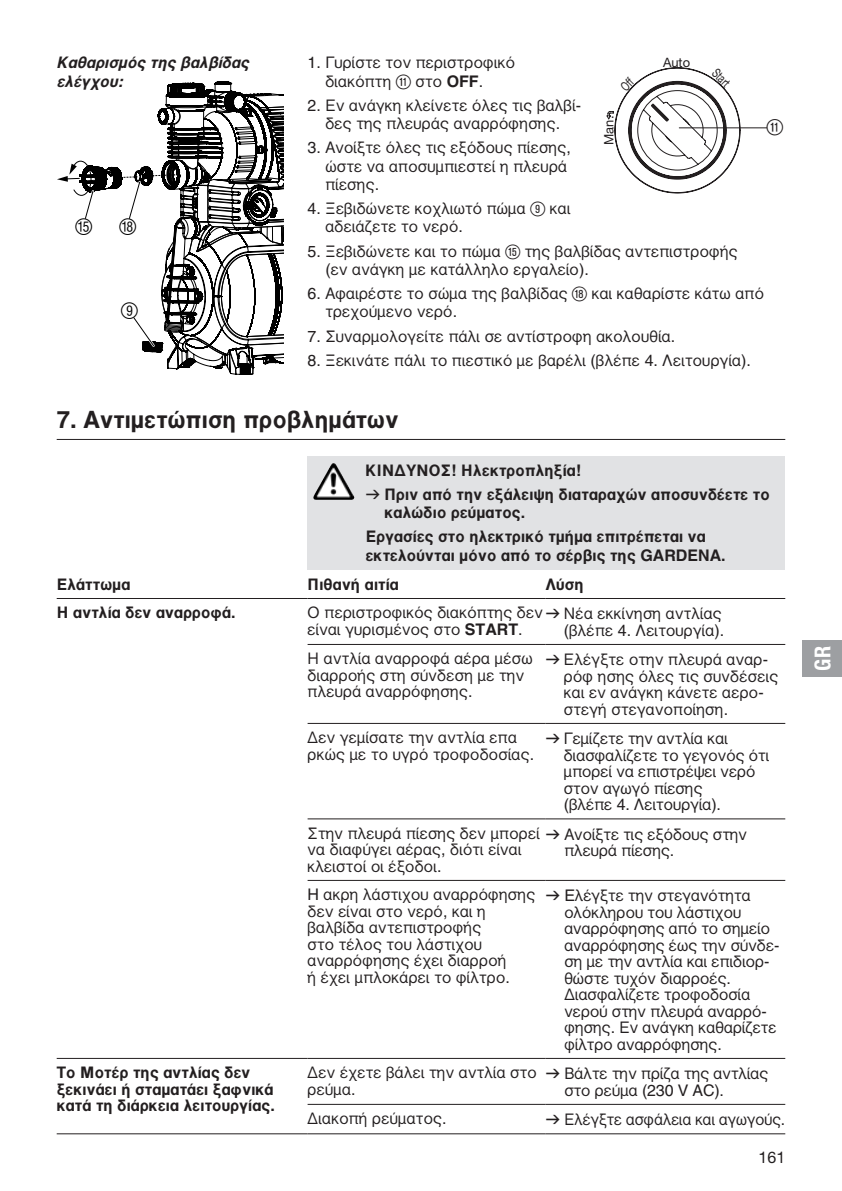
<style>
.page{position:relative;width:842px;height:1191px;background:#fff}
.page>*{position:absolute;margin:0;border:0;box-sizing:border-box;transform-origin:0 0}
.t1{font:24px "GARDENA Pro GRE Bold";color:#231f20}
.t2{font:22px "Ziffern";color:#000}
.t3{font:22px "GARDENA Pro Bo Cond";color:#fff}
.t4{font:22px "Ziffernim Kreisund Quadrat BQ";color:#231f20}
.t5{font:16px/16.4px "GARDENA Pro GRE Regular";color:#231f20}
.t6{font:16px/24px "GARDENA Pro GRE Bold";color:#231f20}
.t7{font:16px/18.4px "GARDENA Pro GRE Bo Ita";color:#231f20}
.t8{font:16px "GARDENA Pro";color:#231f20}
.t9{font:13px "GARDENA Pro";color:#231f20}
.t10{font:13px "GARDENA Pro";color:#231f20;scale:.71 1}
.s1{font-family:"Ziffernim Kreisund Quadrat BQ";font-size:20px}
.s2{font-family:"GARDENA Pro GRE Bold"}
.s3{font-family:"Formdruck"}
</style>
<div class="page">
<svg style="left:57px;top:81px;width:226px;height:294px"></svg>
<hr style="left:679px;top:127px;width:88px;height:1px;background:#231f20">
<div style="left:308px;top:456px;width:477px;height:113px;background:#e1e2e4"></div>
<hr style="left:57px;top:439px;width:728px;height:1px;background:#231f20">
<img style="left:315px;top:463px;width:18px;height:31px">
<hr style="left:308px;top:880px;width:238px;height:1px;background:#231f20">
<hr style="left:57px;top:1133px;width:251px;height:1px;background:#231f20">
<hr style="left:57px;top:598px;width:251px;height:1px;background:#231f20">
<hr style="left:308px;top:598px;width:238px;height:1px;background:#231f20">
<hr style="left:546px;top:598px;width:239px;height:1px;background:#231f20">
<hr style="left:308px;top:644px;width:238px;height:1px;background:#231f20">
<hr style="left:546px;top:644px;width:239px;height:1px;background:#231f20">
<hr style="left:308px;top:723px;width:238px;height:1px;background:#231f20">
<hr style="left:546px;top:723px;width:239px;height:1px;background:#231f20">
<hr style="left:57px;top:1058px;width:251px;height:1px;background:#231f20">
<hr style="left:308px;top:1058px;width:238px;height:1px;background:#231f20">
<hr style="left:546px;top:1058px;width:239px;height:1px;background:#231f20">
<hr style="left:308px;top:818px;width:238px;height:1px;background:#231f20">
<hr style="left:546px;top:818px;width:239px;height:1px;background:#231f20">
<hr style="left:546px;top:880px;width:239px;height:1px;background:#231f20">
<hr style="left:308px;top:1104px;width:238px;height:1px;background:#231f20">
<hr style="left:546px;top:1104px;width:239px;height:1px;background:#231f20">
<hr style="left:308px;top:1133px;width:238px;height:1px;background:#231f20">
<hr style="left:546px;top:1133px;width:239px;height:1px;background:#231f20">
<div style="left:802px;top:640px;width:40px;height:36px;background:#9d9fa2"></div>
<svg style="left:606px;top:67px;width:135px;height:126px"></svg>
<p class="t7" style="left:57px;top:53px;width:194px">Καθαρισμός της βαλβίδας ελέγχου:</p>
<h2 class="t2" style="left:76px;top:214px;width:63px">E H</h2>
<h2 class="t2" style="left:121px;top:299px;width:19px">9</h2>
<p class="t5" style="left:325px;top:53px;width:191px;line-height:18.4px;text-indent:-18px">1. Γυρίστε τον περιστροφικό διακόπτη <span class="s1">q</span> στο <span class="s2">OFF</span>.</p>
<p class="t5" style="left:308px;top:96px;width:275px;line-height:18.4px;text-align:center">2. Εν ανάγκη κλείνετε όλες τις βαλβί&shy;δες της πλευράς αναρρόφησης.</p>
<p class="t5" style="left:325px;top:138px;width:247px;line-height:18.4px;text-indent:-18px">3. Ανοίξτε όλες τις εξόδους πίεσης, ώστε να αποσυμπιεστεί η πλευρά πίεσης.</p>
<p class="t5" style="left:325px;top:199px;width:247px;line-height:18.4px;text-indent:-18px">4. Ξεβιδώνετε κοχλιωτό πώμα <span class="s1">9</span> και αδειάζετε το νερό.</p>
<p class="t5" style="left:325px;top:242px;width:414px;line-height:18.4px;text-indent:-18px">5. Ξεβιδώνετε και το πώμα <span class="s1">t</span> της βαλβίδας αντεπιστροφής (εν ανάγκη με κατάλληλο εργαλείο).</p>
<p class="t5" style="left:325px;top:284px;width:440px;line-height:18.4px;text-indent:-18px">6. Αφαιρέστε το σώμα της βαλβίδας <span class="s1">i</span> και καθαρίστε κάτω από τρεχούμενο νερό.</p>
<p class="t5" style="left:308px;top:328px;width:369px">7. Συναρμολογείτε πάλι σε αντίστροφη ακολουθία.</p>
<p class="t5" style="left:308px;top:352px;width:445px">8. Ξεκινάτε πάλι το πιεστικό με βαρέλι (βλέπε 4. Λειτουργία).</p>
<p class="t9" style="left:663px;top:55px;width:29px">Auto</p>
<p class="t10" style="left:720px;top:65px;width:29px;rotate:45deg">Start</p>
<p class="t9" style="left:601px;top:145px;width:30px;rotate:-90deg">Man.</p>
<h2 class="t4" style="left:767px;top:115px;width:18px">q</h2>
<h1 class="t1" style="left:57px;top:405px;width:344px">7. Αντιμετώπιση προβλημάτων</h1>
<p class="t6" style="left:366px;top:458px;width:406px">ΚΙΝΔΥΝΟΣ! Ηλεκτροπληξία!<br><span class="s3">v</span> Πριν από την εξάλειψη διαταραχών αποσυνδέετε το</p>
<p class="t6" style="left:366px;top:500px;width:342px;text-indent:19px">καλώδιο ρεύματος.<br>Εργασίες στο ηλεκτρικό τμήμα επιτρέπεται να</p>
<p class="t6" style="left:366px;top:543px;width:361px">εκτελούνται μόνο από το σέρβις της GARDENA.</p>
<p class="t6" style="left:57px;top:572px;width:75px">Ελάττωμα</p>
<p class="t6" style="left:308px;top:572px;width:93px">Πιθανή αιτία</p>
<p class="t6" style="left:546px;top:572px;width:40px">Λύση</p>
<p class="t6" style="left:57px;top:601px;width:180px">Η αντλία δεν αναρροφά.</p>
<p class="t5" style="left:308px;top:604px;width:416px">Ο περιστροφικός διακόπτης δεν<span class="s3">v</span> Νέα εκκίνηση αντλίας είναι γυρισμένος στο <span class="s2">START</span>.</p>
<p class="t5" style="left:564px;top:622px;width:162px">(βλέπε 4. Λειτουργία).</p>
<p class="t5" style="left:308px;top:650px;width:227px">Η αντλία αναρροφά αέρα μέσω διαρροής στη σύνδεση με την πλευρά αναρρόφησης.</p>
<p class="t5" style="left:564px;top:651px;width:216px;text-indent:-18px"><span class="s3">v</span> Ελέγξτε οτην πλευρά αναρ&shy;ρόφ ησης όλες τις συνδέσεις και εν ανάγκη κάνετε αερο&shy;στεγή στεγανοποίηση.</p>
<p class="t5" style="left:308px;top:729px;width:228px">Δεν γεμίσατε την αντλία επα ρκώς με το υγρό τροφοδοσίας.</p>
<p class="t5" style="left:564px;top:730px;width:207px;text-indent:-18px"><span class="s3">v</span> Γεμίζετε την αντλία και διασφαλίζετε το γεγονός ότι μπορεί να επιστρέψει νερό στον αγωγό πίεσης<br>(βλέπε 4. Λειτουργία).</p>
<p class="t5" style="left:308px;top:825px;width:441px">Στην πλευρά πίεσης δεν μπορεί <span class="s3">v</span> Ανοίξτε τις εξόδους στην να διαφύγει αέρας, διότι είναι<br>κλειστοί οι έξοδοι.</p>
<p class="t5" style="left:564px;top:842px;width:112px">πλευρά πίεσης.</p>
<p class="t5" style="left:308px;top:886px;width:229px">H ακρη λάστιχου αναρρόφησης δεν είναι στο νερό, και η βαλβίδα αντεπιστροφής<br>στο τέλος του λάστιχου αναρρόφησης έχει διαρροή<br>ή έχει μπλοκάρει το φίλτρο.</p>
<p class="t5" style="left:564px;top:887px;width:217px;text-indent:-19px"><span class="s3">v</span> Eλέγξτε την στεγανότητα ολόκληρου του λάστιχου αναρρόφησης από το σημείο αναρρόφησης έως την σύνδε&shy;ση με την αντλία και επιδιορ&shy;θώστε τυχόν διαρροές.<br>Διασφαλίζετε τροφοδοσία νερού στην πλευρά αναρρό&shy;φησης. Εν ανάγκη καθαρίζετε φίλτρο αναρρόφησης.</p>
<p class="t6" style="left:57px;top:1064px;width:220px;line-height:16.4px">Το Μοτέρ της αντλίας δεν ξεκινάει ή σταματάει ξαφνικά κατά τη διάρκεια λειτουργίας.</p>
<p class="t5" style="left:308px;top:1064px;width:231px">Δεν έχετε βάλει την αντλία στο ρεύμα.</p>
<p class="t5" style="left:564px;top:1065px;width:206px;text-indent:-19px"><span class="s3">v</span> Βάλτε την πρίζα της αντλίας στο ρεύμα (230 V AC).</p>
<p class="t5" style="left:308px;top:1110px;width:140px">Διακοπή ρεύματος.</p>
<p class="t5" style="left:546px;top:1111px;width:241px"><span class="s3">v</span> Ελέγξτε ασφάλεια και αγωγούς.</p>
<p class="t8" style="left:759px;top:1147px;width:28px">161</p>
<h2 class="t3" style="left:809px;top:670px;width:26px;rotate:-90deg">GR</h2>
</div>
